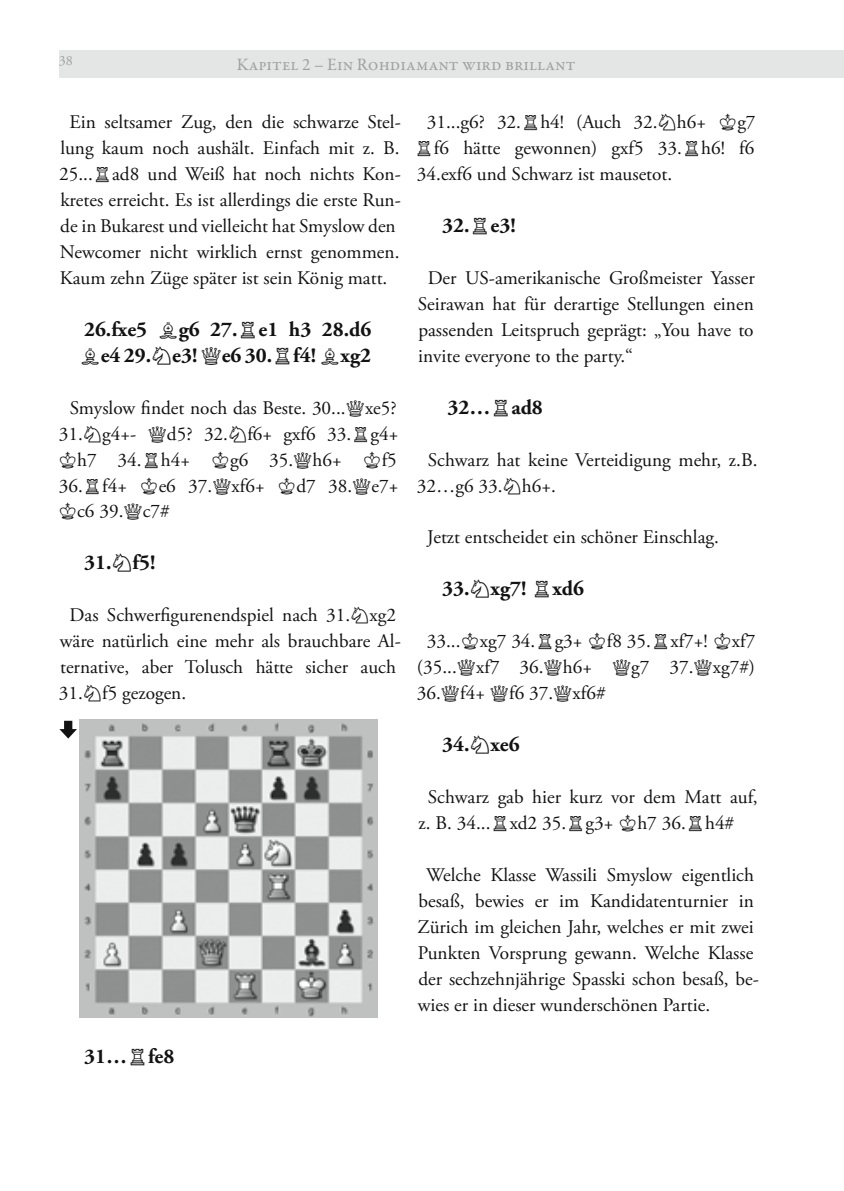
<style>
.page{position:relative;width:844px;height:1191px;background:#fff}
.page>*{position:absolute;margin:0;border:0;box-sizing:border-box;transform-origin:0 0}
.t1{font:700 21px/25.9px "Adobe Garamond Pro";color:#121212}
.t2{font:19.25px/25.9px "Adobe Garamond Pro";color:#121212}
.t3{font:17.5px "Garamond Premr Pro";color:#757776}
.t4{font:14px "Adobe Garamond Pro";color:#757776}
.s1{font-family:"Smart"}
.s2{font-family:"Smart";font-weight:400}
</style>
<div class="page">
<div style="left:60px;top:51px;width:783px;height:27px;background:#e4e5e5"></div>
<img style="left:79px;top:719px;width:298px;height:298px">
<svg style="left:60px;top:721px;width:17px;height:17px"></svg>
<p class="t4" style="left:59px;top:52px;width:15px">38</p>
<p class="t3" style="left:237px;top:54px;width:340px">Kapitel 2 – Ein Rohdiamant wird brillant</p>
<p class="t2" style="left:59px;top:110px;width:343px;text-indent:10px">Ein seltsamer Zug, den die schwarze Stel&shy;lung kaum noch aushält. Einfach mit z. B.<br>25...<span class="s1">D</span>ad8 und Weiß hat noch nichts Kon&shy;kretes erreicht. Es ist allerdings die erste Run&shy;de in Bukarest und vielleicht hat Smyslow den Newcomer nicht wirklich ernst genommen.<br>Kaum zehn Züge später ist sein König matt.</p>
<p class="t1" style="left:80px;top:316px;width:293px">26.fxe5 <span class="s2">C</span>g6 27.<span class="s2">D</span>e1 h3 28.d6<br><span class="s2">C</span>e4 29.<span class="s2">B</span>e3! <span class="s2">E</span>e6 30.<span class="s2">D</span>f4! <span class="s2">C</span>xg2</p>
<p class="t2" style="left:58px;top:395px;width:342px;text-align:justify;text-indent:12px">Smyslow findet noch das Beste. 30...<span class="s1">E</span>xe5?<br>31.<span class="s1">B</span>g4+- <span class="s1">E</span>d5? 32.<span class="s1">B</span>f6+ gxf6 33.<span class="s1">D</span>g4+ <span class="s1">F</span>h7 34.<span class="s1">D</span>h4+ <span class="s1">F</span>g6 35.<span class="s1">E</span>h6+ <span class="s1">F</span>f5<br>36.<span class="s1">D</span>f4+ <span class="s1">F</span>e6 37.<span class="s1">E</span>xf6+ <span class="s1">F</span>d7 38.<span class="s1">E</span>e7+ <span class="s1">F</span>c6 39.<span class="s1">E</span>c7#</p>
<p class="t1" style="left:84px;top:550px;width:73px">31.<span class="s2">B</span>f5!</p>
<p class="t2" style="left:59px;top:603px;width:343px;text-indent:11px">Das Schwerfigurenendspiel nach 31.<span class="s1">B</span>xg2 wäre natürlich eine mehr als brauchbare Al&shy;ternative, aber Tolusch hätte sicher auch 31.<span class="s1">B</span>f5 gezogen.</p>
<p class="t1" style="left:84px;top:1043px;width:92px">31…<span class="s2">D</span>fe8</p>
<p class="t2" style="left:414px;top:110px;width:342px;text-align:justify;text-indent:12px">31...g6? 32.<span class="s1">D</span>h4! (Auch 32.<span class="s1">B</span>h6+ <span class="s1">F</span>g7<br><span class="s1">D</span>f6 hätte gewonnen) gxf5 33.<span class="s1">D</span>h6! f6<br>34.exf6 und Schwarz ist mausetot.</p>
<p class="t1" style="left:442px;top:212px;width:75px">32.<span class="s2">D</span>e3!</p>
<p class="t2" style="left:418px;top:265px;width:338px;text-align:justify;text-indent:10px">Der US-amerikanische Großmeister Yasser Seirawan hat für derartige Stellungen einen passenden Leitspruch geprägt: „You have to invite everyone to the party.“</p>
<p class="t1" style="left:447px;top:394px;width:97px">32…<span class="s2">D</span>ad8</p>
<p class="t2" style="left:417px;top:447px;width:342px;text-indent:11px">Schwarz hat keine Verteidigung mehr, z.B.<br>32…g6 33.<span class="s1">B</span>h6+.</p>
<p class="t2" style="left:427px;top:525px;width:293px">Jetzt entscheidet ein schöner Einschlag.</p>
<p class="t1" style="left:442px;top:576px;width:143px">33.<span class="s2">B</span>xg7! <span class="s2">D</span>xd6</p>
<p class="t2" style="left:417px;top:629px;width:340px;text-align:justify;text-indent:10px">33...<span class="s1">F</span>xg7 34.<span class="s1">D</span>g3+ <span class="s1">F</span>f8 35.<span class="s1">D</span>xf7+! <span class="s1">F</span>xf7 (35...<span class="s1">E</span>xf7 36.<span class="s1">E</span>h6+ <span class="s1">E</span>g7 37.<span class="s1">E</span>xg7#)<br>36.<span class="s1">E</span>f4+ <span class="s1">E</span>f6 37.<span class="s1">E</span>xf6#</p>
<p class="t1" style="left:442px;top:732px;width:79px">34.<span class="s2">B</span>xe6</p>
<p class="t2" style="left:418px;top:784px;width:340px;text-indent:9px">Schwarz gab hier kurz vor dem Matt auf, z. B. 34...<span class="s1">D</span>xd2 35.<span class="s1">D</span>g3+ <span class="s1">F</span>h7 36.<span class="s1">D</span>h4#</p>
<p class="t2" style="left:417px;top:862px;width:343px;text-indent:9px">Welche Klasse Wassili Smyslow eigentlich besaß, bewies er im Kandidatenturnier in Zürich im gleichen Jahr, welches er mit zwei Punkten Vorsprung gewann. Welche Klasse der sechzehnjährige Spasski schon besaß, be&shy;wies er in dieser wunderschönen Partie.</p>
</div>
